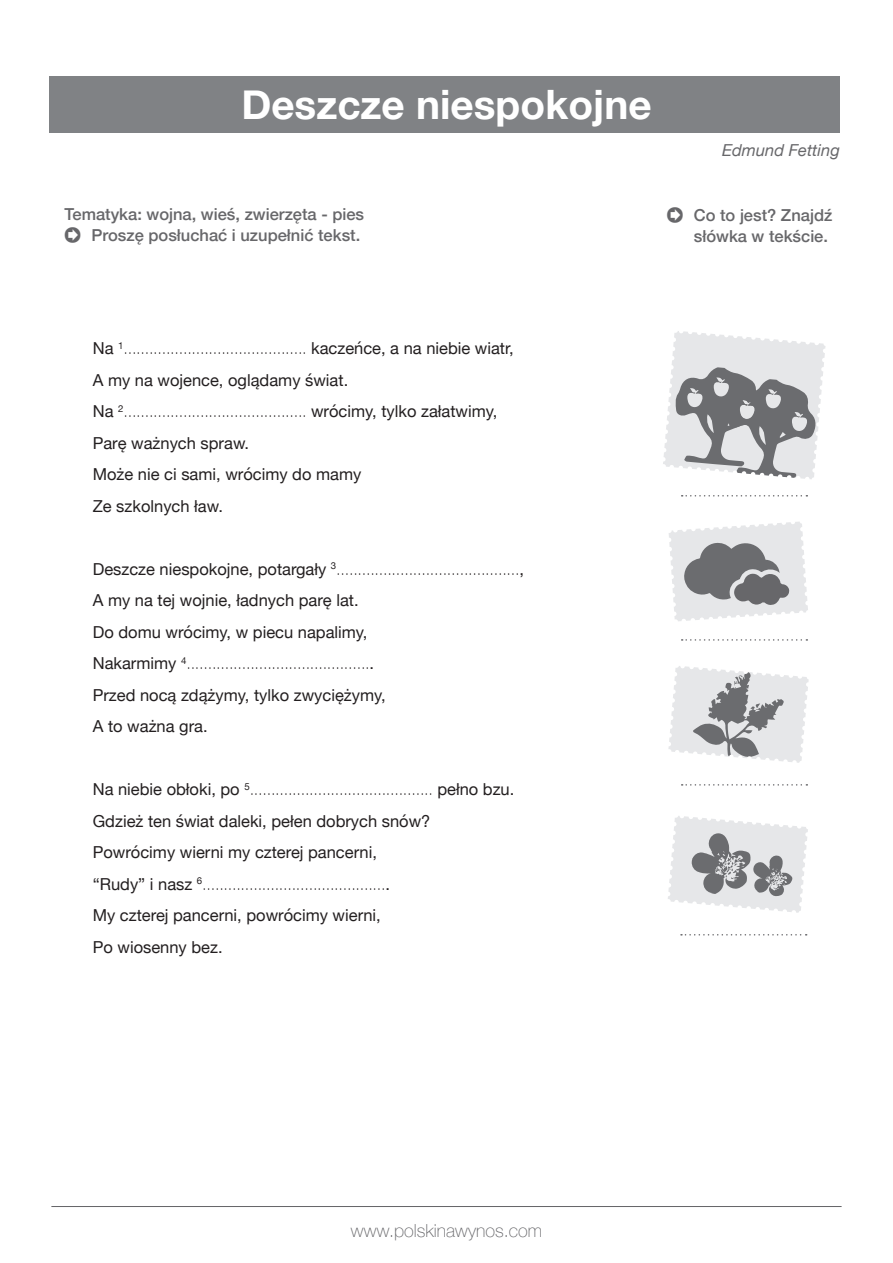
<style>
.page{position:relative;width:893px;height:1263px;background:#fff}
.page>*{position:absolute;margin:0;border:0;box-sizing:border-box;transform-origin:0 0}
.t1{font:700 40.5px "Helvetica Neue";color:#fff}
.t2{font:100 18px "Helvetica Neue";color:#636366}
.t3{font:100 16.5px "Helvetica Neue";color:#231f20}
.t4{font:16.5px "Helvetica Neue";color:#231f20}
.t5{font:500 16.5px/21px "Helvetica Neue";color:#67676a;text-align:right}
.t6{font:italic 16.5px "Helvetica Neue";color:#67676a}
.s1{font-family:"Apple Myungjo";font-weight:400}
.s2{font-weight:400}
</style>
<div class="page">
<svg style="left:668px;top:666px;width:141px;height:97px"></svg>
<svg style="left:663px;top:331px;width:163px;height:148px"></svg>
<hr style="left:51px;top:1206px;width:791px;height:1px;background:#636366">
<svg style="left:682px;top:495px;width:125px;height:1px"></svg>
<svg style="left:682px;top:639px;width:125px;height:2px"></svg>
<svg style="left:682px;top:784px;width:125px;height:2px"></svg>
<div style="left:50px;top:76px;width:790px;height:57px;background:#808285"></div>
<svg style="left:681px;top:934px;width:126px;height:1px"></svg>
<svg style="left:668px;top:816px;width:140px;height:97px"></svg>
<svg style="left:669px;top:522px;width:139px;height:99px;background:#c2c3c5"></svg>
<p class="t1" style="left:241px;top:73px;width:412px">Deszcze niespokojne</p>
<p class="t6" style="left:722px;top:138px;width:119px">Edmund Fetting</p>
<p class="t5" style="left:65px;top:203px;width:301px">Tematyka: wojna, wieś, zwierzęta - pies</p>
<p class="t5" style="left:65px;top:224px;width:297px"><span class="s1">➲</span> Proszę posłuchać i uzupełnić tekst.</p>
<p class="t5" style="left:667px;top:204px;width:167px"><span class="s1">➲</span> Co to jest? Znajdź słówka w tekście.</p>
<p class="t3" style="left:93px;top:336px;width:422px"><span class="s2">Na</span> <sup>1</sup>........................................... <span class="s2">kaczeńce, a na niebie wiatr,</span></p>
<p class="t4" style="left:93px;top:368px;width:257px">A my na wojence, oglądamy świat.</p>
<p class="t3" style="left:93px;top:399px;width:406px"><span class="s2">Na</span> <sup>2</sup>........................................... <span class="s2">wrócimy, tylko załatwimy,</span></p>
<p class="t4" style="left:93px;top:431px;width:158px">Parę ważnych spraw.</p>
<p class="t4" style="left:93px;top:462px;width:270px">Może nie ci sami, wrócimy do mamy</p>
<p class="t4" style="left:93px;top:494px;width:132px">Ze szkolnych ław.</p>
<p class="t3" style="left:93px;top:556px;width:433px"><span class="s2">Deszcze niespokojne, potargały</span> <sup>3</sup>...........................................<span class="s2">,</span></p>
<p class="t4" style="left:93px;top:588px;width:267px">A my na tej wojnie, ładnych parę lat.</p>
<p class="t4" style="left:93px;top:620px;width:276px">Do domu wrócimy, w piecu napalimy,</p>
<p class="t3" style="left:93px;top:651px;width:283px"><span class="s2">Nakarmimy</span> <sup>4</sup>...........................................<span class="s2">.</span></p>
<p class="t4" style="left:93px;top:683px;width:294px">Przed nocą zdążymy, tylko zwyciężymy,</p>
<p class="t4" style="left:93px;top:714px;width:116px">A to ważna gra.</p>
<p class="t3" style="left:93px;top:777px;width:423px"><span class="s2">Na niebie obłoki, po</span> <sup>5</sup>........................................... <span class="s2">pełno bzu.</span></p>
<p class="t4" style="left:93px;top:809px;width:339px">Gdzież ten świat daleki, pełen dobrych snów?</p>
<p class="t4" style="left:93px;top:840px;width:286px">Powrócimy wierni my czterej pancerni,</p>
<p class="t3" style="left:93px;top:871px;width:299px"><span class="s2">“Rudy” i nasz</span> <sup>6</sup>...........................................<span class="s2">.</span></p>
<p class="t4" style="left:93px;top:903px;width:290px">My czterej pancerni, powrócimy wierni,</p>
<p class="t4" style="left:93px;top:935px;width:131px">Po wiosenny bez.</p>
<p class="t2" style="left:351px;top:1217px;width:193px">www.polskinawynos.com</p>
</div>
